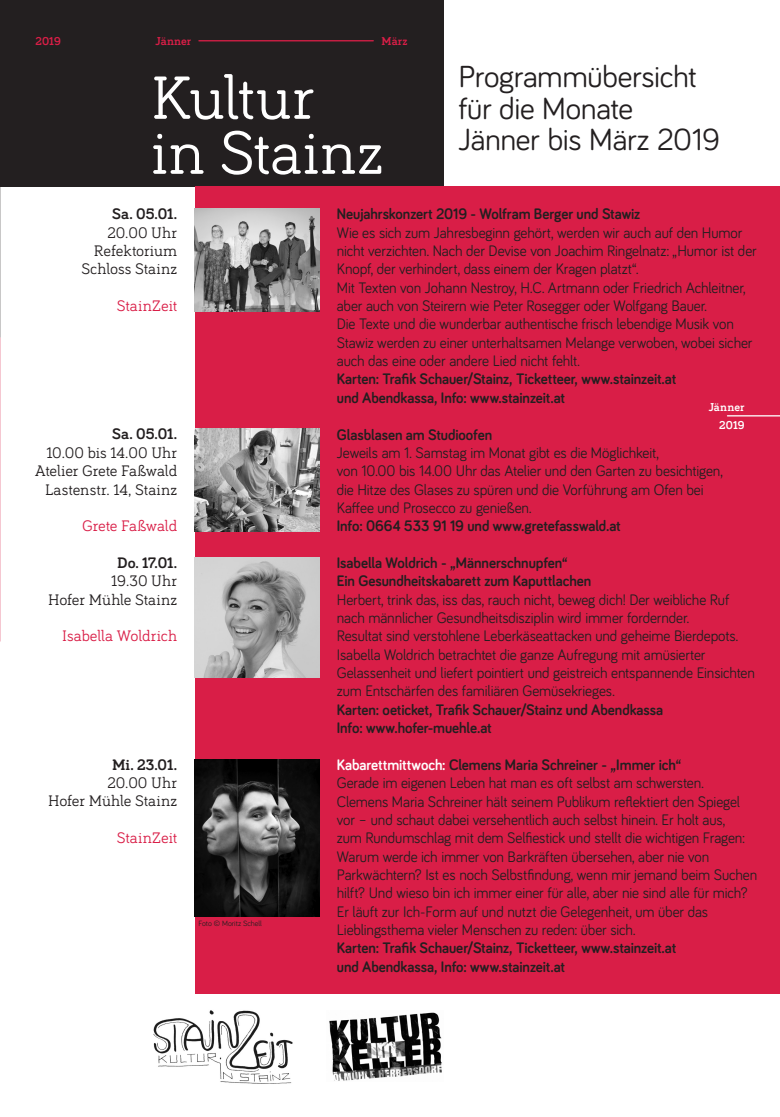
<style>
.page{position:relative;width:780px;height:1117px;background:#fff}
.page>*{position:absolute;margin:0;border:0;box-sizing:border-box;transform-origin:0 0}
.t1{font:62.75px/55px "Bariol Serif";color:#fff}
.t2{font:31.38px/31.4px "Bariol";letter-spacing:-.01em;color:#231f20}
.t3{font:15.75px/18.4px "Bariol";letter-spacing:-.01em;color:#231f20;scale:.95 1}
.t4{font:700 15.75px/18.4px "Bariol";letter-spacing:-.005em;color:#231f20;scale:.95 1}
.t5{font:15.75px/18.4px "Bariol Serif";color:#231f20;text-align:right}
.t6{font:15.75px "Bariol Serif";color:#d91e47}
.t7{font:700 15.75px "Bariol Serif";color:#231f20}
.t8{font:700 11.75px "Bariol Serif";letter-spacing:.005em;color:#d91e47}
.t9{font:700 11.75px "Bariol Serif";letter-spacing:.005em;color:#fff}
.t10{font:7.88px "Bariol";color:#231f20}
.s1{font-weight:700;color:#fff}
.s2{font-weight:700}
</style>
<div class="page">
<div style="left:0;top:0;width:443px;height:186px;background:#231f20"></div>
<div style="left:195px;top:186px;width:585px;height:807px;background:#d91e47"></div>
<hr style="left:199px;top:40px;width:174px;height:1px;background:#d91e47">
<img style="left:153px;top:1010px;width:140px;height:74px">
<img style="left:329px;top:1012px;width:113px;height:69px">
<hr style="left:727px;top:415px;width:53px;height:1px;background:#fff">
<img style="left:195px;top:429px;width:124px;height:102px">
<img style="left:195px;top:557px;width:124px;height:120px">
<img style="left:195px;top:209px;width:124px;height:102px">
<img style="left:195px;top:759px;width:124px;height:157px">
<p class="t8" style="left:35px;top:33px;width:27px">2019</p>
<p class="t8" style="left:155px;top:33px;width:37px">Jänner</p>
<p class="t8" style="left:381px;top:33px;width:28px">März</p>
<h2 class="t2" style="left:458px;top:59px;width:263px">Programmübersicht für die Monate<br>Jänner bis März 2019</h2>
<h1 class="t1" style="left:151px;top:66px;width:234px">Kultur in Stainz</h1>
<p class="t4" style="left:337px;top:204px;width:321px">Neujahrskonzert 2019 - Wolfram Berger und Stawiz</p>
<p class="t3" style="left:337px;top:222px;width:443px">Wie es sich zum Jahresbeginn gehört, werden wir auch auf den Humor nicht verzichten. Nach der Devise von Joachim Ringelnatz: „Humor ist der Knopf, der verhindert, dass einem der Kragen platzt“.<br>Mit Texten von Johann Nestroy, H.C. Artmann oder Friedrich Achleitner, aber auch von Steirern wie Peter Rosegger oder Wolfgang Bauer.<br>Die Texte und die wunderbar authentische frisch lebendige Musik von Stawiz werden zu einer unterhaltsamen Melange verwoben, wobei sicher auch das eine oder andere Lied nicht fehlt.</p>
<p class="t4" style="left:337px;top:369px;width:359px">Karten: Trafik Schauer/Stainz, Ticketteer, www.stainzeit.at und Abendkassa, Info: www.stainzeit.at</p>
<p class="t4" style="left:337px;top:424px;width:165px">Glasblasen am Studioofen</p>
<p class="t3" style="left:337px;top:442px;width:408px">Jeweils am 1. Samstag im Monat gibt es die Möglichkeit,<br>von 10.00 bis 14.00 Uhr das Atelier und den Garten zu besichtigen, die Hitze des Glases zu spüren und die Vorführung am Ofen bei Kaffee und Prosecco zu genießen.</p>
<p class="t4" style="left:337px;top:516px;width:300px">Info: 0664 533 91 19 und www.gretefasswald.at</p>
<p class="t4" style="left:337px;top:552px;width:269px">Isabella Woldrich - „Männerschnupfen“<br>Ein Gesundheitskabarett zum Kaputtlachen</p>
<p class="t3" style="left:337px;top:589px;width:441px">Herbert, trink das, iss das, rauch nicht, beweg dich! Der weibliche Ruf nach männlicher Gesundheitsdisziplin wird immer fordernder.<br>Resultat sind verstohlene Leberkäseattacken und geheime Bierdepots.<br>Isabella Woldrich betrachtet die ganze Aufregung mit amüsierter Gelassenheit und liefert pointiert und geistreich entspannende Einsichten zum Entschärfen des familiären Gemüsekrieges.</p>
<p class="t4" style="left:337px;top:699px;width:345px">Karten: oeticket, Trafik Schauer/Stainz und Abendkassa<br>Info: www.hofer-muehle.at</p>
<p class="t3" style="left:337px;top:754px;width:444px"><span class="s1">Kabarettmittwoch:</span> <span class="s2">Clemens Maria Schreiner - „Immer ich“<br></span>Gerade im eigenen Leben hat man es oft selbst am schwersten.<br>Clemens Maria Schreiner hält seinem Publikum reflektiert den Spiegel vor – und schaut dabei versehentlich auch selbst hinein. Er holt aus,<br>zum Rundumschlag mit dem Selfiestick und stellt die wichtigen Fragen:<br>Warum werde ich immer von Barkräften übersehen, aber nie von Parkwächtern? Ist es noch Selbstfindung, wenn mir jemand beim Suchen hilft? Und wieso bin ich immer einer für alle, aber nie sind alle für mich?<br>Er läuft zur Ich-Form auf und nutzt die Gelegenheit, um über das Lieblingsthema vieler Menschen zu reden: über sich.</p>
<p class="t4" style="left:337px;top:938px;width:359px">Karten: Trafik Schauer/Stainz, Ticketteer, www.stainzeit.at und Abendkassa, Info: www.stainzeit.at</p>
<p class="t7" style="left:112px;top:203px;width:67px">Sa. 05.01.</p>
<p class="t5" style="left:81px;top:222px;width:97px">20.00 Uhr<br>Refektorium<br>Schloss Stainz</p>
<p class="t6" style="left:117px;top:295px;width:62px">StainZeit</p>
<p class="t9" style="left:708px;top:399px;width:37px">Jänner</p>
<p class="t9" style="left:719px;top:416px;width:27px">2019</p>
<p class="t7" style="left:112px;top:423px;width:67px">Sa. 05.01.</p>
<p class="t5" style="left:35px;top:442px;width:144px">10.00 bis 14.00 Uhr<br>Atelier Grete Faßwald<br>Lastenstr. 14, Stainz</p>
<p class="t6" style="left:82px;top:515px;width:96px">Grete Faßwald</p>
<p class="t7" style="left:117px;top:551px;width:61px">Do. 17.01.</p>
<p class="t5" style="left:48px;top:570px;width:130px">19.30 Uhr<br>Hofer Mühle Stainz</p>
<p class="t6" style="left:62px;top:625px;width:117px">Isabella Woldrich</p>
<p class="t7" style="left:112px;top:753px;width:67px">Mi. 23.01.</p>
<p class="t5" style="left:48px;top:772px;width:130px">20.00 Uhr<br>Hofer Mühle Stainz</p>
<p class="t6" style="left:117px;top:826px;width:62px">StainZeit</p>
<p class="t10" style="left:198px;top:917px;width:65px">Foto © Moritz Schell</p>
</div>
